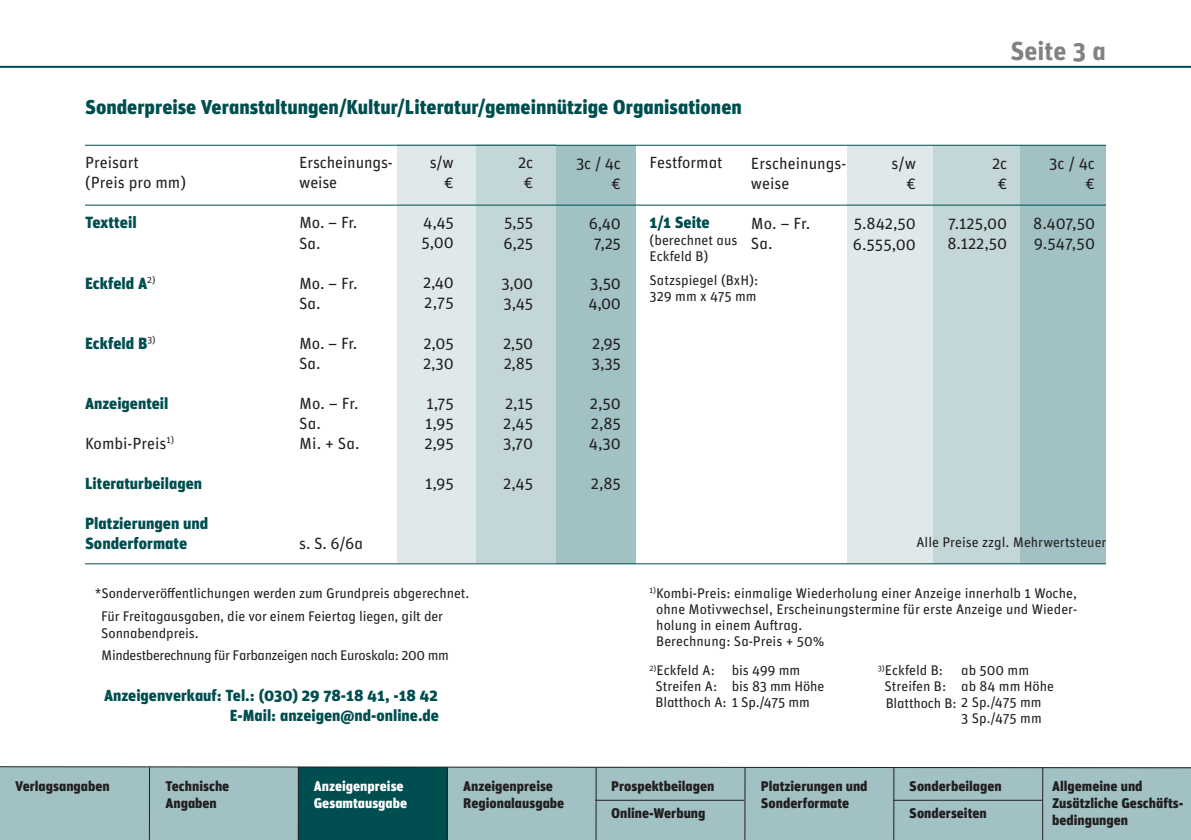
<style>
.page{position:relative;width:1191px;height:840px;background:#fff}
.page>*{position:absolute;margin:0;border:0;box-sizing:border-box;transform-origin:0 0}
.t1{font:26px "Unit Bold Alternate";color:#808285}
.t2{font:20px "Unit Black Alternate";color:#004e4f}
.t3{font:16.2px "Unit Regular Alternate";color:#231f20}
.t4{font:16.2px "Unit Black Alternate";color:#004e4f}
.t5{font:16px "Unit Black Alternate";color:#004e4f}
.t6{font:14px "Unit Regular Alternate";color:#231f20}
.t7{font:14px/16.8px "Unit Black Alternate";color:#231f20}
.t8{font:14px "Unit Regular Alternate";letter-spacing:-.03em;color:#231f20}
.t9{font:14px "Unit Black Alternate";color:#fff}
</style>
<div class="page">
<div style="left:847px;top:145px;width:86px;height:418px;background:#dfe9ea"></div>
<div style="left:1019px;top:145px;width:87px;height:418px;background:#a1c1c4"></div>
<div style="left:933px;top:145px;width:86px;height:418px;background:#c3d7d9"></div>
<div style="left:397px;top:145px;width:80px;height:418px;background:#dfe9ea"></div>
<div style="left:556px;top:145px;width:79px;height:418px;background:#a1c1c4"></div>
<div style="left:477px;top:145px;width:79px;height:418px;background:#c3d7d9"></div>
<hr style="left:0;top:66px;width:1191px;height:2px;background:#004e4f">
<hr style="left:85px;top:145px;width:1021px;height:1px;background:#004e4f">
<hr style="left:85px;top:204px;width:1021px;height:1px;background:#004e4f">
<hr style="left:85px;top:563px;width:1021px;height:1px;background:#004e4f">
<div style="left:0;top:766px;width:1191px;height:73px;background:#a1c1c4"></div>
<div style="left:298px;top:766px;width:149px;height:73px;background:#004e4f"></div>
<svg style="left:0;top:766px;width:1191px;height:2px;background:#818586"></svg>
<hr style="left:149px;top:766px;width:1px;height:73px;background:#231f20">
<hr style="left:298px;top:766px;width:1px;height:73px;background:#231f20">
<hr style="left:595px;top:766px;width:1px;height:73px;background:#231f20">
<hr style="left:446px;top:766px;width:2px;height:73px;background:#231f20">
<hr style="left:744px;top:766px;width:1px;height:73px;background:#231f20">
<hr style="left:1042px;top:766px;width:1px;height:73px;background:#231f20">
<hr style="left:893px;top:766px;width:1px;height:73px;background:#231f20">
<hr style="left:595px;top:799px;width:149px;height:1px;background:#231f20">
<hr style="left:893px;top:799px;width:149px;height:1px;background:#231f20">
<p class="t2" style="left:85px;top:94px;width:658px">Sonderpreise Veranstaltungen/Kultur/Literatur/gemeinnützige Organisationen</p>
<p class="t1" style="left:1010px;top:35px;width:97px">Seite 3 a</p>
<p class="t3" style="left:85px;top:153px;width:55px">Preisart</p>
<p class="t3" style="left:85px;top:173px;width:102px">(Preis pro mm)</p>
<p class="t4" style="left:85px;top:213px;width:53px">Textteil</p>
<p class="t4" style="left:85px;top:273px;width:72px">Eckfeld A<sup>2)</sup></p>
<p class="t4" style="left:85px;top:333px;width:72px">Eckfeld B<sup>3)</sup></p>
<p class="t5" style="left:85px;top:393px;width:85px">Anzeigenteil</p>
<p class="t3" style="left:85px;top:433px;width:91px">Kombi-Preis<sup>1)</sup></p>
<p class="t5" style="left:85px;top:473px;width:119px">Literaturbeilagen</p>
<p class="t4" style="left:85px;top:513px;width:125px">Platzierungen und</p>
<p class="t4" style="left:85px;top:533px;width:104px">Sonderformate</p>
<p class="t3" style="left:299px;top:153px;width:95px">Erscheinungs-</p>
<p class="t3" style="left:299px;top:173px;width:40px">weise</p>
<p class="t3" style="left:299px;top:213px;width:60px">Mo. – Fr.</p>
<p class="t3" style="left:299px;top:233px;width:23px">Sa.</p>
<p class="t3" style="left:299px;top:273px;width:60px">Mo. – Fr.</p>
<p class="t3" style="left:299px;top:293px;width:23px">Sa.</p>
<p class="t3" style="left:299px;top:333px;width:60px">Mo. – Fr.</p>
<p class="t3" style="left:299px;top:353px;width:23px">Sa.</p>
<p class="t3" style="left:299px;top:393px;width:61px">Mo. – Fr.</p>
<p class="t3" style="left:299px;top:413px;width:23px">Sa.</p>
<p class="t3" style="left:299px;top:433px;width:62px">Mi. + Sa.</p>
<p class="t3" style="left:299px;top:533px;width:65px">s. S. 6/6a</p>
<p class="t3" style="left:430px;top:153px;width:26px">s/w</p>
<p class="t3" style="left:444px;top:173px;width:11px">€</p>
<p class="t3" style="left:423px;top:213px;width:32px">4,45</p>
<p class="t3" style="left:422px;top:233px;width:34px">5,00</p>
<p class="t3" style="left:423px;top:273px;width:32px">2,40</p>
<p class="t3" style="left:424px;top:293px;width:31px">2,75</p>
<p class="t3" style="left:423px;top:333px;width:32px">2,05</p>
<p class="t3" style="left:423px;top:353px;width:32px">2,30</p>
<p class="t3" style="left:426px;top:393px;width:29px">1,75</p>
<p class="t3" style="left:425px;top:413px;width:30px">1,95</p>
<p class="t3" style="left:424px;top:433px;width:31px">2,95</p>
<p class="t3" style="left:425px;top:473px;width:30px">1,95</p>
<p class="t3" style="left:518px;top:153px;width:17px">2c</p>
<p class="t3" style="left:523px;top:173px;width:11px">€</p>
<p class="t3" style="left:504px;top:213px;width:31px">5,55</p>
<p class="t3" style="left:503px;top:233px;width:31px">6,25</p>
<p class="t3" style="left:501px;top:273px;width:33px">3,00</p>
<p class="t3" style="left:503px;top:293px;width:31px">3,45</p>
<p class="t3" style="left:503px;top:333px;width:32px">2,50</p>
<p class="t3" style="left:503px;top:353px;width:31px">2,85</p>
<p class="t3" style="left:505px;top:393px;width:30px">2,15</p>
<p class="t3" style="left:503px;top:413px;width:31px">2,45</p>
<p class="t3" style="left:503px;top:433px;width:32px">3,70</p>
<p class="t3" style="left:503px;top:473px;width:31px">2,45</p>
<p class="t3" style="left:576px;top:153px;width:46px">3c / 4c</p>
<p class="t3" style="left:611px;top:173px;width:11px">€</p>
<p class="t3" style="left:589px;top:213px;width:34px">6,40</p>
<p class="t3" style="left:594px;top:233px;width:29px">7,25</p>
<p class="t3" style="left:590px;top:273px;width:32px">3,50</p>
<p class="t3" style="left:588px;top:293px;width:34px">4,00</p>
<p class="t3" style="left:592px;top:333px;width:30px">2,95</p>
<p class="t3" style="left:592px;top:353px;width:31px">3,35</p>
<p class="t3" style="left:590px;top:393px;width:33px">2,50</p>
<p class="t3" style="left:591px;top:413px;width:32px">2,85</p>
<p class="t3" style="left:589px;top:433px;width:34px">4,30</p>
<p class="t3" style="left:591px;top:473px;width:32px">2,85</p>
<p class="t3" style="left:649px;top:153px;width:75px">Festformat</p>
<p class="t3" style="left:751px;top:153px;width:97px">Erscheinungs-</p>
<p class="t3" style="left:751px;top:173px;width:40px">weise</p>
<p class="t3" style="left:751px;top:213px;width:61px">Mo. – Fr.</p>
<p class="t3" style="left:751px;top:233px;width:23px">Sa.</p>
<p class="t4" style="left:649px;top:213px;width:62px">1/1 Seite</p>
<p class="t6" style="left:649px;top:231px;width:89px">(berechnet aus</p>
<p class="t6" style="left:649px;top:247px;width:61px">Eckfeld B)</p>
<p class="t6" style="left:649px;top:271px;width:110px">Satzspiegel (BxH):</p>
<p class="t6" style="left:649px;top:287px;width:109px">329 mm x 475 mm</p>
<p class="t3" style="left:891px;top:153px;width:26px">s/w</p>
<p class="t3" style="left:906px;top:173px;width:11px">€</p>
<p class="t3" style="left:853px;top:213px;width:64px">5.842,50</p>
<p class="t3" style="left:853px;top:235px;width:65px">6.555,00</p>
<p class="t3" style="left:992px;top:153px;width:17px">2c</p>
<p class="t3" style="left:997px;top:173px;width:11px">€</p>
<p class="t3" style="left:948px;top:213px;width:61px">7.125,00</p>
<p class="t3" style="left:947px;top:233px;width:61px">8.122,50</p>
<p class="t3" style="left:1049px;top:153px;width:47px">3c / 4c</p>
<p class="t3" style="left:1085px;top:173px;width:11px">€</p>
<p class="t3" style="left:1033px;top:213px;width:63px">8.407,50</p>
<p class="t3" style="left:1033px;top:233px;width:63px">9.547,50</p>
<p class="t6" style="left:916px;top:533px;width:191px">Alle Preise zzgl. Mehrwertsteuer</p>
<p class="t6" style="left:95px;top:585px;width:376px">*Sonderveröffentlichungen werden zum Grundpreis abgerechnet.</p>
<p class="t6" style="left:101px;top:607px;width:343px">Für Freitagausgaben, die vor einem Feiertag liegen, gilt der</p>
<p class="t6" style="left:101px;top:624px;width:99px">Sonnabendpreis.</p>
<p class="t8" style="left:101px;top:646px;width:349px">Mindestberechnung für Farbanzeigen nach Euroskala: 200 mm</p>
<p class="t5" style="left:104px;top:685px;width:335px">Anzeigenverkauf: Tel.: (030) 29 78-18 41, -18 42</p>
<p class="t5" style="left:230px;top:705px;width:211px">E-Mail: anzeigen@nd-online.de</p>
<p class="t6" style="left:649px;top:584px;width:429px"><sup>1)</sup>Kombi-Preis: einmalige Wiederholung einer Anzeige innerhalb 1 Woche,</p>
<p class="t6" style="left:656px;top:600px;width:422px">ohne Motivwechsel, Erscheinungstermine für erste Anzeige und Wieder-</p>
<p class="t6" style="left:656px;top:616px;width:147px">holung in einem Auftrag.</p>
<p class="t6" style="left:656px;top:632px;width:170px">Berechnung: Sa-Preis + 50%</p>
<p class="t6" style="left:649px;top:662px;width:67px"><sup>2)</sup>Eckfeld A:</p>
<p class="t6" style="left:655px;top:678px;width:63px">Streifen A:</p>
<p class="t6" style="left:655px;top:694px;width:156px">Blatthoch A: 1 Sp./475 mm</p>
<p class="t6" style="left:731px;top:662px;width:70px">bis 499 mm</p>
<p class="t6" style="left:731px;top:678px;width:94px">bis 83 mm Höhe</p>
<p class="t6" style="left:877px;top:662px;width:67px"><sup>3)</sup>Eckfeld B:</p>
<p class="t6" style="left:884px;top:678px;width:63px">Streifen B:</p>
<p class="t6" style="left:885px;top:694px;width:157px">Blatthoch B: 2 Sp./475 mm</p>
<p class="t6" style="left:961px;top:662px;width:69px">ab 500 mm</p>
<p class="t6" style="left:961px;top:678px;width:94px">ab 84 mm Höhe</p>
<p class="t6" style="left:961px;top:710px;width:82px">3 Sp./475 mm</p>
<p class="t7" style="left:15px;top:777px;width:96px">Verlagsangaben</p>
<p class="t7" style="left:165px;top:777px;width:65px">Technische</p>
<p class="t7" style="left:165px;top:794px;width:53px">Angaben</p>
<p class="t9" style="left:314px;top:777px;width:91px">Anzeigenpreise</p>
<p class="t9" style="left:314px;top:794px;width:95px">Gesamtausgabe</p>
<p class="t7" style="left:463px;top:777px;width:91px">Anzeigenpreise</p>
<p class="t7" style="left:463px;top:794px;width:103px">Regionalausgabe</p>
<p class="t7" style="left:611px;top:777px;width:105px">Prospektbeilagen</p>
<p class="t7" style="left:761px;top:777px;width:108px">Platzierungen und<br>Sonderformate</p>
<p class="t7" style="left:909px;top:777px;width:94px">Sonderbeilagen</p>
<p class="t7" style="left:1052px;top:777px;width:92px">Allgemeine und</p>
<p class="t7" style="left:1052px;top:794px;width:133px">Zusätzliche Geschäfts&shy;bedingungen</p>
<p class="t7" style="left:611px;top:804px;width:96px">Online-Werbung</p>
<p class="t7" style="left:909px;top:804px;width:79px">Sonderseiten</p>
</div>
